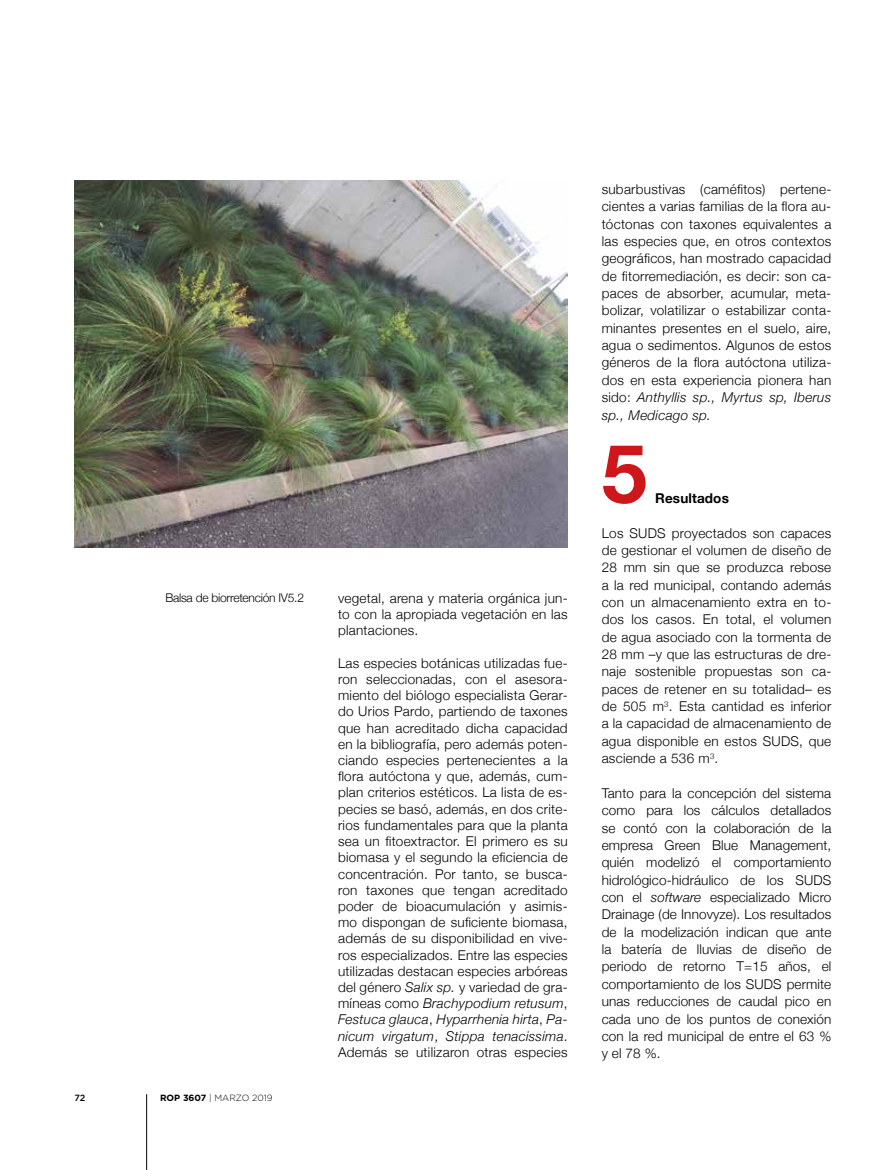
<style>
.page{position:relative;width:893px;height:1170px;background:#fff}
.page>*{position:absolute;margin:0;border:0;box-sizing:border-box;transform-origin:0 0}
.t1{font:700 81.6px "Helvetica Neue";color:#cd171a}
.t2{font:300 13.5px/17.4px "Helvetica Neue";letter-spacing:.02em;color:#000;text-align:justify}
.t3{font:700 13.5px "Helvetica Neue";letter-spacing:.01em;color:#000}
.t4{font:300 12px "Helvetica Neue";letter-spacing:-.02em;color:#000}
.t5{font:300 9px "Gotham";color:#000}
.t6{font:500 9px "Gotham";color:#000}
.s1{font-style:italic}
.s2{font-weight:700}
</style>
<div class="page">
<hr style="left:146px;top:1094px;width:1px;height:75px;background:#000">
<img style="left:74px;top:181px;width:494px;height:366px">
<p class="t4" style="left:165px;top:587px;width:140px">Balsa de biorretención IV5.2</p>
<p class="t2" style="left:338px;top:589px;width:231px;line-height:16.2px">vegetal, arena y materia orgánica jun&shy;to con la apropiada vegetación en las plantaciones.</p>
<p class="t2" style="left:338px;top:654px;width:231px;line-height:16.2px">Las especies botánicas utilizadas fue&shy;ron seleccionadas, con el asesora&shy;miento del biólogo especialista Gerar&shy;do Urios Pardo, partiendo de taxones que han acreditado dicha capacidad en la bibliografía, pero además poten&shy;ciando especies pertenecientes a la flora autóctona y que, además, cum&shy;plan criterios estéticos. La lista de es&shy;pecies se basó, además, en dos crite&shy;rios fundamentales para que la planta sea un fitoextractor. El primero es su biomasa y el segundo la eficiencia de concentración. Por tanto, se busca&shy;ron taxones que tengan acreditado poder de bioacumulación y asimis&shy;mo dispongan de suficiente biomasa, además de su disponibilidad en vive&shy;ros especializados. Entre las especies utilizadas destacan especies arbóreas del género <span class="s1">Salix sp.</span> y variedad de gra&shy;míneas como <span class="s1">Brachypodium retusum</span>, <span class="s1">Festuca glauca</span>, <span class="s1">Hyparrhenia hirta</span>, <span class="s1">Pa&shy;nicum virgatum</span>, <span class="s1">Stippa tenacissima</span>.<br>Además se utilizaron otras especies</p>
<p class="t6" style="left:74px;top:1092px;width:12px">72</p>
<p class="t5" style="left:160px;top:1092px;width:114px"><span class="s2">ROP 3607</span> | MARZO 2019</p>
<p class="t2" style="left:602px;top:179px;width:231px">subarbustivas (caméfitos) pertene&shy;cientes a varias familias de la flora au&shy;tóctonas con taxones equivalentes a las especies que, en otros contextos geográficos, han mostrado capacidad de fitorremediación, es decir: son ca&shy;paces de absorber, acumular, meta&shy;bolizar, volatilizar o estabilizar conta&shy;minantes presentes en el suelo, aire, agua o sedimentos. Algunos de estos géneros de la flora autóctona utiliza&shy;dos en esta experiencia pionera han sido: <span class="s1">Anthyllis sp., Myrtus sp, Iberus sp., Medicago sp.</span></p>
<h1 class="t1" style="left:602px;top:409px;width:47px">5</h1>
<p class="t3" style="left:655px;top:487px;width:75px">Resultados</p>
<p class="t2" style="left:602px;top:523px;width:231px">Los SUDS proyectados son capaces de gestionar el volumen de diseño de 28 mm sin que se produzca rebose a la red municipal, contando además con un almacenamiento extra en to&shy;dos los casos. En total, el volumen de agua asociado con la tormenta de 28 mm –y que las estructuras de dre&shy;naje sostenible propuestas son ca&shy;paces de retener en su totalidad– es de 505 m<sup>3</sup>. Esta cantidad es inferior a la capacidad de almacenamiento de agua disponible en estos SUDS, que asciende a 536 m<sup>3</sup>.</p>
<p class="t2" style="left:602px;top:783px;width:231px">Tanto para la concepción del sistema como para los cálculos detallados se contó con la colaboración de la empresa Green Blue Management, quién modelizó el comportamiento hidrológico-hidráulico de los SUDS con el <span class="s1">software</span> especializado Micro Drainage (de Innovyze). Los resultados de la modelización indican que ante la batería de lluvias de diseño de periodo de retorno T=15 años, el comportamiento de los SUDS permite unas reducciones de caudal pico en cada uno de los puntos de conexión con la red municipal de entre el 63 % y el 78 %.</p>
</div>
